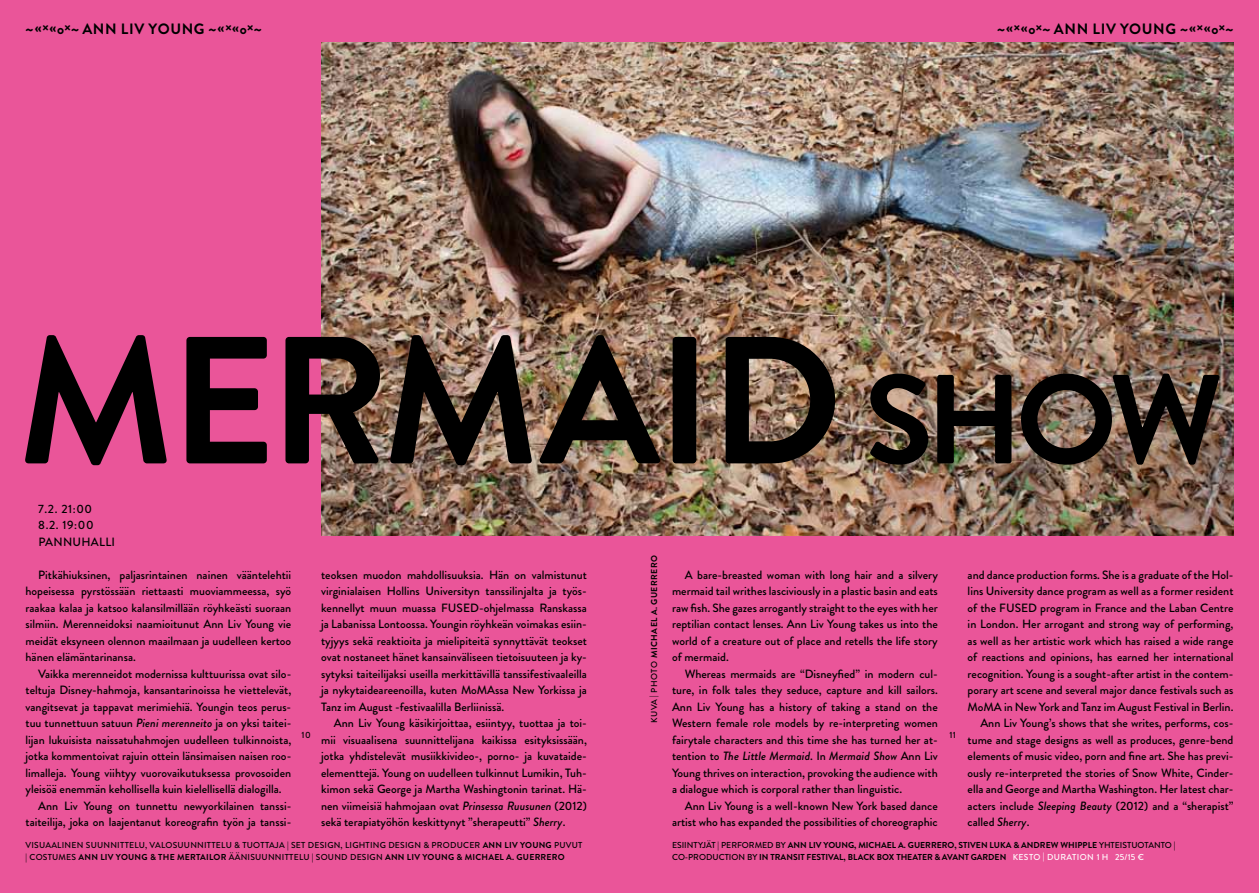
<style>
.page{position:relative;width:1259px;height:893px;background:#ea5599}
.page>*{position:absolute;margin:0;border:0;box-sizing:border-box;transform-origin:0 0}
.t1{font:700 180.75px "Brandon Grotesque";letter-spacing:-.02em;color:#000}
.t2{font:700 15px "Brandon Grotesque";letter-spacing:.04em;color:#000}
.t3{font:500 12px/16.5px "Brandon Grotesque";color:#000;text-align:justify}
.t4{font:500 9px "Brandon Grotesque";color:#000}
.t5{font:500 8.7px/12px "Brandon Grotesque";letter-spacing:.025em;color:#000}
.t6{font:700 8.7px/12px "Brandon Grotesque";color:#000}
.t7{font:700 8.7px "Brandon Grotesque";color:#000}
.t8{font:500 8.7px "Brandon Grotesque";letter-spacing:.045em;color:#fff}
.s1{font-style:inherit}
.s2{font-size:126.45px}
.s3{font-style:italic}
.s4{font-weight:500}
.s5{font-weight:700}
.s6{font-weight:500;color:#fff}
</style>
<div class="page">
<img style="left:321px;top:43px;width:912px;height:493px">
<p class="t2" style="left:26px;top:18px;width:238px">~«×«O×~ ANN LIV YOUNG ~«×«O×~</p>
<p class="t2" style="left:997px;top:18px;width:238px">~«×«O×~ ANN LIV YOUNG ~«×«O×~</p>
<h1 class="t1" style="left:17px;top:275px;width:1207px"><span class="s1">M</span>ERMAID <span class="s2">SHOW</span></h1>
<p class="t3" style="left:38px;top:500px;width:57px">7.2. 21:00<br>8.2. 19:00<br>Pann</p>
<p class="t3" style="left:73px;top:533px;width:17px">uhalli</p>
<p class="t3" style="left:26px;top:566px;width:267px;text-indent:13px">Pitkähiuksinen, paljasrintainen nainen vääntelehtii hopeisessa pyrstössään riettaasti muoviammeessa, syö raakaa kalaa ja katsoo kalansilmillään röyhkeästi suoraan silmiin. Merenneidoksi naamioitunut Ann Liv Young vie meidät eksyneen olennon maailmaan ja uudelleen kertoo hänen elämäntarinansa.</p>
<p class="t3" style="left:38px;top:665px;width:254px">Vaikka merenneidot modernissa kulttuurissa ovat silo-</p>
<p class="t3" style="left:26px;top:682px;width:267px">teltuja Disney-hahmoja, kansantarinoissa he viettelevät,</p>
<p class="t3" style="left:26px;top:698px;width:267px">vangitsevat ja tappavat merimiehiä. Youngin teos perus-</p>
<p class="t3" style="left:26px;top:715px;width:267px">tuu tunnettuun satuun <span class="s3">Pieni merenneito</span> ja on yksi taitei-</p>
<p class="t3" style="left:26px;top:731px;width:267px">lijan lukuisista naissatuhahmojen uudelleen tulkinnoista,</p>
<p class="t3" style="left:26px;top:748px;width:267px">jotka kommentoivat rajuin ottein länsimaisen naisen roo-</p>
<p class="t3" style="left:26px;top:764px;width:267px">limalleja. Young viihtyy vuorovaikutuksessa provosoiden</p>
<p class="t3" style="left:26px;top:781px;width:258px">yleisöä enemmän kehollisella kuin kielellisellä dialogilla.</p>
<p class="t3" style="left:38px;top:797px;width:255px">Ann Liv Young on tunnettu newyorkilainen tanssi-</p>
<p class="t3" style="left:26px;top:814px;width:267px">taiteilija, joka on laajentanut koreografin työn ja tanssi-</p>
<p class="t7" style="left:648px;top:723px;width:168px;rotate:-90deg"><span class="s4">kuva | photo</span> MICHAEL A. GUERRERO</p>
<p class="t3" style="left:672px;top:566px;width:267px;text-indent:13px">A bare-breasted woman with long hair and a silvery mermaid tail writhes lasciviously in a plastic basin and eats raw fish. She gazes arrogantly straight to the eyes with her reptilian contact lenses. Ann Liv Young takes us into the world of a creature out of place and retells the life story of mermaid.</p>
<p class="t3" style="left:672px;top:665px;width:267px;text-indent:13px">Whereas mermaids are “Disneyfied” in modern cul&shy;ture, in folk tales they seduce, capture and kill sailors.<br>Ann Liv Young has a history of taking a stand on the Western female role models by re-interpreting women fairytale characters and this time she has turned her at&shy;tention to <span class="s3">The Little Mermaid</span>. In <span class="s3">Mermaid Show</span> Ann Liv Young thrives on interaction, provoking the audience with a dialogue which is corporal rather than linguistic.</p>
<p class="t3" style="left:672px;top:797px;width:267px;text-align:right">Ann Liv Young is a well-known New York based dance artist who has expanded the possibilities of choreographic</p>
<p class="t3" style="left:321px;top:566px;width:267px">teoksen muodon mahdollisuuksia. Hän on valmistunut virginialaisen Hollins Universityn tanssilinjalta ja työs&shy;kennellyt muun muassa FU SED-ohjelmassa Ranskassa ja Labanissa Lontoossa. Youngin röyhkeän voimakas esiin&shy;tyjyys sekä reaktioita ja mielipiteitä synnyttävät teokset ovat nostaneet hänet kansainväliseen tietoisuuteen ja ky&shy;sytyksi taiteilijaksi useilla merkittävillä tanssifestivaaleilla ja nykytaideareenoilla, kuten MoMAssa New Yorkissa ja Tanz im August -festivaalilla Berliinissä.</p>
<p class="t3" style="left:321px;top:715px;width:267px;text-indent:13px">Ann Liv Young käsikirjoittaa, esiintyy, tuottaa ja toi&shy;mii visuaalisena suunnittelijana kaikissa esityksissään, jotka yhdistelevät musiikkivideo-, porno- ja kuvataide&shy;elementtejä. Young on uudelleen tulkinnut Lumikin, Tuh&shy;kimon sekä George ja Martha Washingtonin tarinat. Hä&shy;nen viimeisiä hahmojaan ovat <span class="s3">Prinsessa Ruusunen</span> (2012) sekä terapiatyöhön keskittynyt ”sherapeutti” <span class="s3">Sherry</span>.</p>
<p class="t4" style="left:302px;top:728px;width:11px">10</p>
<p class="t4" style="left:949px;top:728px;width:8px">11</p>
<p class="t3" style="left:967px;top:566px;width:267px">and dance production forms. She is a graduate of the Hol-</p>
<p class="t3" style="left:967px;top:583px;width:267px">lins University dance program as well as a former resident</p>
<p class="t3" style="left:967px;top:599px;width:267px">of the FU SED program in France and the Laban Centre</p>
<p class="t3" style="left:967px;top:616px;width:267px">in London. Her arrogant and strong way of performing,</p>
<p class="t3" style="left:967px;top:632px;width:267px">as well as her artistic work which has raised a wide range</p>
<p class="t3" style="left:967px;top:649px;width:267px">of reactions and opinions, has earned her international</p>
<p class="t3" style="left:967px;top:665px;width:267px">recognition. Young is a sought-after artist in the contem-</p>
<p class="t3" style="left:967px;top:682px;width:267px">porary art scene and several major dance festivals such as</p>
<p class="t3" style="left:967px;top:698px;width:267px">MoMA in New York and Tanz im August Festival in Berlin.</p>
<p class="t3" style="left:980px;top:715px;width:254px">Ann Liv Young’s shows that she writes, performs, cos-</p>
<p class="t3" style="left:967px;top:731px;width:267px">tume and stage designs as well as produces, genre-bend</p>
<p class="t3" style="left:967px;top:748px;width:267px">elements of music video, porn and fine art. She has previ-</p>
<p class="t3" style="left:967px;top:764px;width:267px">ously re-interpreted the stories of Snow White, Cinder-</p>
<p class="t3" style="left:967px;top:781px;width:267px">ella and George and Martha Washington. Her latest char-</p>
<p class="t3" style="left:967px;top:797px;width:267px">acters include <span class="s3">Sleeping Beauty</span> (2012) and a “sherapist”</p>
<p class="t3" style="left:967px;top:814px;width:63px">called <span class="s3">Sherry</span>.</p>
<p class="t5" style="left:26px;top:839px;width:558px">VISUAALINEN SUUNNITTELU, VALOSUUNNITTELU &amp; TUOTTAJA | SET DESIGN, LIGHTING DESIGN &amp; PRODUCER <span class="s5">ANN LIV YOUNG</span> PUVUT | COSTUMES <span class="s5">ANN LIV YOUNG &amp; TH E MERTAILOR</span> ÄÄNISUUNNITTELU | SOUND DESIGN <span class="s5">ANN LIV YOUNG &amp; MICHAEL A. GUERRERO</span></p>
<p class="t6" style="left:672px;top:839px;width:505px"><span class="s4">ESIINTYJÄT | PERFORMED BY</span> ANN LIV YOUNG, MICHAEL A. GUERR ERO, STIVEN LUKA &amp; ANDREW WH IPPLE <span class="s4">YHTEISTUOTANTO |<br>CO-PRODUCTION BY</span> IN TRANSIT FESTIVAL, BLACK BOX TH EATER &amp; AVANT GARDEN <span class="s6">kest</span></p>
<p class="t8" style="left:1033px;top:851px;width:33px">o | durati</p>
<p class="t8" style="left:1080px;top:851px;width:66px">on 1 h 25/15 €</p>
</div>
